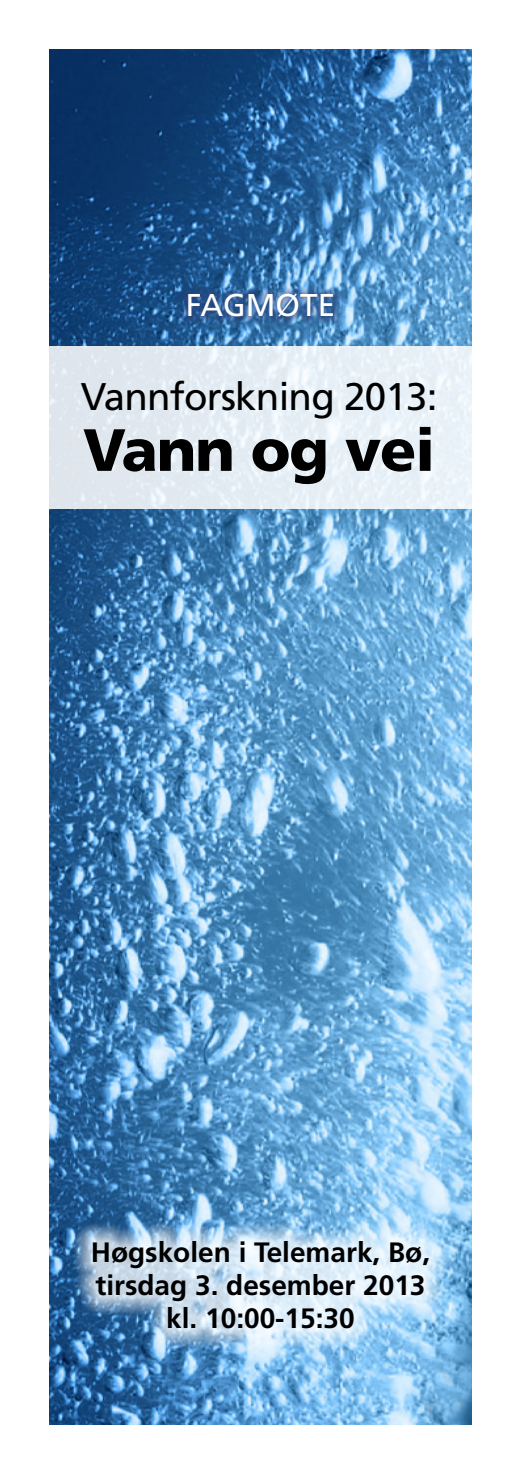
<style>
.page{position:relative;width:521px;height:1474px;background:#fff}
.page>*{position:absolute;margin:0;border:0;box-sizing:border-box;transform-origin:0 0}
.t1{font:900 59.5px "Frutiger";letter-spacing:-.02em;color:#000}
.t2{font:38.5px "Frutiger";letter-spacing:-.02em;color:#000}
.t3{font:31.5px "Frutiger";color:#fff}
.t4{font:700 28px/33.2px "Frutiger";color:#000;text-align:center}
</style>
<div class="page">
<img style="left:50px;top:50px;width:421px;height:1374px">
<div style="left:73px;top:1221px;width:375px;height:127px;background:#fff;opacity:.75"></div>
<svg style="left:181px;top:286px;width:159px;height:38px;background:#3a679c"></svg>
<svg style="left:49px;top:346px;width:423px;height:162px;background:#e5edf4"></svg>
<p class="t3" style="left:186px;top:286px;width:151px">FAGMØTE</p>
<h2 class="t2" style="left:81px;top:373px;width:358px">Vannforskning 2013:</h2>
<h1 class="t1" style="left:83px;top:414px;width:354px">Vann og vei</h1>
<p class="t4" style="left:91px;top:1235px;width:341px">Høgskolen i Telemark, Bø, tirsdag 3. desember 2013 kl. 10:00-15:30</p>
</div>
